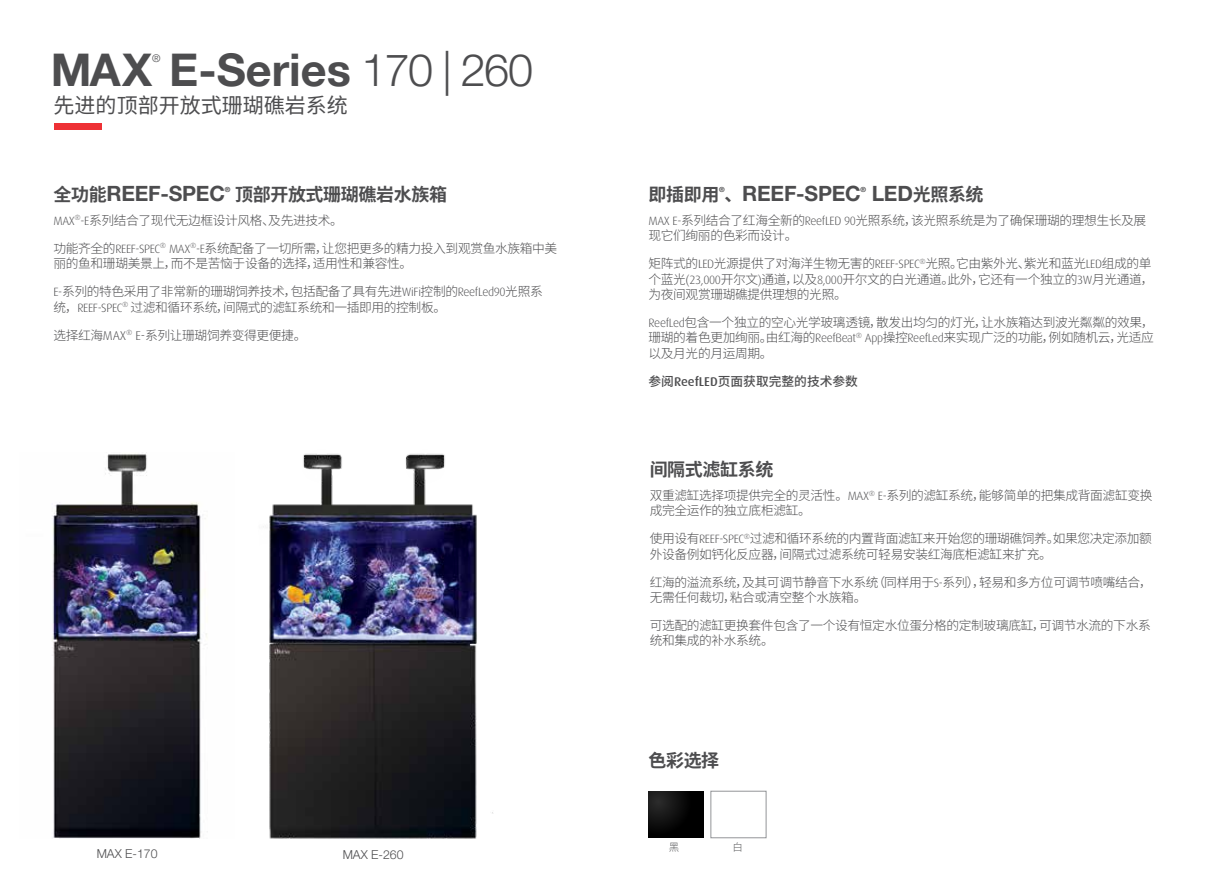
<style>
.page{position:relative;width:1212px;height:893px;background:#fff}
.page>*{position:absolute;margin:0;border:0;box-sizing:border-box;transform-origin:0 0}
.t1{font:700 45px "Helvetica Neue LT Pro";color:#4d4d4f}
.t2{font:700 21px "Helvetica Neue LT Pro";letter-spacing:-.01em;color:#4d4d4f}
.t3{font:21px "Noto Sans SC";color:#4d4d4f}
.t4{font:700 18px "Noto Sans SC";letter-spacing:-.02em;color:#4d4d4f}
.t5{font:300 12.75px/15.3px "Noto Sans SC";letter-spacing:-.03em;color:#4d4d4f}
.t6{font:500 12.75px "Noto Sans SC";color:#4d4d4f}
.t7{font:300 12.3px "Helvetica Neue LT Pro";color:#4d4d4f}
.t8{font:300 10.5px "Noto Sans SC";color:#58595b}
.t9{font:300 10.5px "Helvetica Neue LT Pro";color:#4d4d4f}
.t10{font:700 7.05px "Helvetica Neue LT Pro";color:#4d4d4f}
.s1{font-weight:300}
.s2{font-family:"Noto Sans SC";font-size:18px}
.s3{font-family:"Dax";font-size:12px}
.s4{font-family:"Dax"}
.s5{font-family:"Helvetica Neue LT Pro";font-size:21px}
</style>
<div class="page">
<img style="left:52px;top:454px;width:156px;height:384px">
<img style="left:263px;top:453px;width:230px;height:385px">
<div style="left:711px;top:791px;width:55px;height:47px;background:#fff;border:1px solid #939598"></div>
<svg style="left:648px;top:791px;width:56px;height:47px;background:#0b0b0b"></svg>
<div style="left:54px;top:123px;width:48px;height:7px;background:#ee3135"></div>
<h1 class="t1" style="left:51px;top:42px;width:484px">MAX E-Series <span class="s1">170 | 260</span></h1>
<p class="t9" style="left:152px;top:52px;width:10px">®</p>
<h2 class="t3" style="left:54px;top:93px;width:295px">先进的顶部开放式珊瑚礁岩系统</h2>
<h2 class="t2" style="left:53px;top:181px;width:173px"><span class="s2">全功能</span>REEF-SPEC</h2>
<p class="t10" style="left:225px;top:185px;width:7px">®</p>
<h3 class="t4" style="left:235px;top:184px;width:214px">顶部开放式珊瑚礁岩水族箱</h3>
<p class="t5" style="left:53px;top:213px;width:291px"><span class="s3">MAX</span><sup>®</sup><span class="s3">-E</span>系列结合了现代无边框设计风格、及先进技术。</p>
<p class="t5" style="left:53px;top:241px;width:505px">功能齐全的<span class="s3">REEF-SPEC</span><sup>®</sup> <span class="s3">MAX</span><sup>®</sup><span class="s3">-E</span>系统配备了一切所需，让您把更多的精力投入到观赏鱼水族箱中美丽的鱼和珊瑚美景上，而不是苦恼于设备的选择，适用性和兼容性。</p>
<p class="t5" style="left:53px;top:284px;width:491px"><span class="s3">E-</span>系列的特色采用了非常新的珊瑚饲养技术，包括配备了具有先进<span class="s3">WiFi</span>控制的<span class="s3">ReefLed90</span>光照系统，<span class="s3">REEF-SPEC</span><sup>®</sup> 过滤和循环系统，间隔式的滤缸系统和一插即用的控制板。</p>
<p class="t5" style="left:53px;top:328px;width:254px">选择红海<span class="s4">MAX</span><sup>®</sup> <span class="s4">E-</span>系列让珊瑚饲养变得更便捷。</p>
<p class="t7" style="left:97px;top:846px;width:62px">MAX E-170</p>
<p class="t7" style="left:343px;top:847px;width:62px">MAX E-260</p>
<h3 class="t4" style="left:648px;top:184px;width:72px">即插即用</h3>
<p class="t10" style="left:719px;top:185px;width:7px">®</p>
<h2 class="t2" style="left:725px;top:181px;width:138px"><span class="s2">、</span>REEF-SPEC</h2>
<p class="t10" style="left:860px;top:185px;width:7px">®</p>
<h3 class="t4" style="left:872px;top:184px;width:113px"><span class="s5">LED</span>光照系统</h3>
<p class="t5" style="left:648px;top:213px;width:499px"><span class="s3">MAX E-</span>系列结合了红海全新的<span class="s3">ReefLED 90</span>光照系统，该光照系统是为了确保珊瑚的理想生长及展现它们绚丽的色彩而设计。</p>
<p class="t5" style="left:648px;top:256px;width:507px">矩阵式的<span class="s3">LED</span>光源提供了对海洋生物无害的<span class="s3">REEF-SPEC</span><sup>®</sup>光照。它由紫外光、紫光和蓝光<span class="s3">LED</span>组成的单个蓝光<span class="s3">(23,000</span>开尔文<span class="s3">)</span>通道，以及<span class="s3">8,000</span>开尔文的白光通道。此外，它还有一个独立的<span class="s3">3W</span>月光通道，为夜间观赏珊瑚礁提供理想的光照。</p>
<p class="t5" style="left:648px;top:315px;width:507px;text-align:justify"><span class="s3">ReefLed</span>包含一个独立的空心光学玻璃透镜，散发出均匀的灯光，让水族箱达到波光粼粼的效果，珊瑚的着色更加绚丽。由红海的<span class="s3">ReefBeat</span><sup>®</sup> <span class="s3">App</span>操控<span class="s3">ReefLed</span>来实现广泛的功能，例如随机云，光适应以及月光的月运周期。</p>
<p class="t6" style="left:648px;top:374px;width:211px">参阅<span class="s4">ReefLED</span>页面获取完整的技术参数</p>
<h3 class="t4" style="left:650px;top:459px;width:125px">间隔式滤缸系统</h3>
<p class="t5" style="left:650px;top:488px;width:504px">双重滤缸选择项提供完全的灵活性。<span class="s3">MAX</span><sup>®</sup> <span class="s3">E-</span>系列的滤缸系统，能够简单的把集成背面滤缸变换成完全运作的独立底柜滤缸。</p>
<p class="t5" style="left:650px;top:531px;width:504px">使用设有<span class="s3">REEF-SPEC</span><sup>®</sup>过滤和循环系统的内置背面滤缸来开始您的珊瑚礁饲养。如果您决定添加额外设备例如钙化反应器，间隔式过滤系统可轻易安装红海底柜滤缸来扩充。</p>
<p class="t5" style="left:650px;top:575px;width:504px">红海的溢流系统，及其可调节静音下水系统（同样用于<span class="s3">S-</span>系列），轻易和多方位可调节喷嘴结合，无需任何裁切，粘合或清空整个水族箱。</p>
<p class="t5" style="left:650px;top:618px;width:503px">可选配的滤缸更换套件包含了一个设有恒定水位蛋分格的定制玻璃底缸，可调节水流的下水系统和集成的补水系统。</p>
<h3 class="t4" style="left:648px;top:750px;width:72px">色彩选择</h3>
<p class="t8" style="left:669px;top:841px;width:12px">黑</p>
<p class="t8" style="left:732px;top:841px;width:12px">白</p>
</div>
